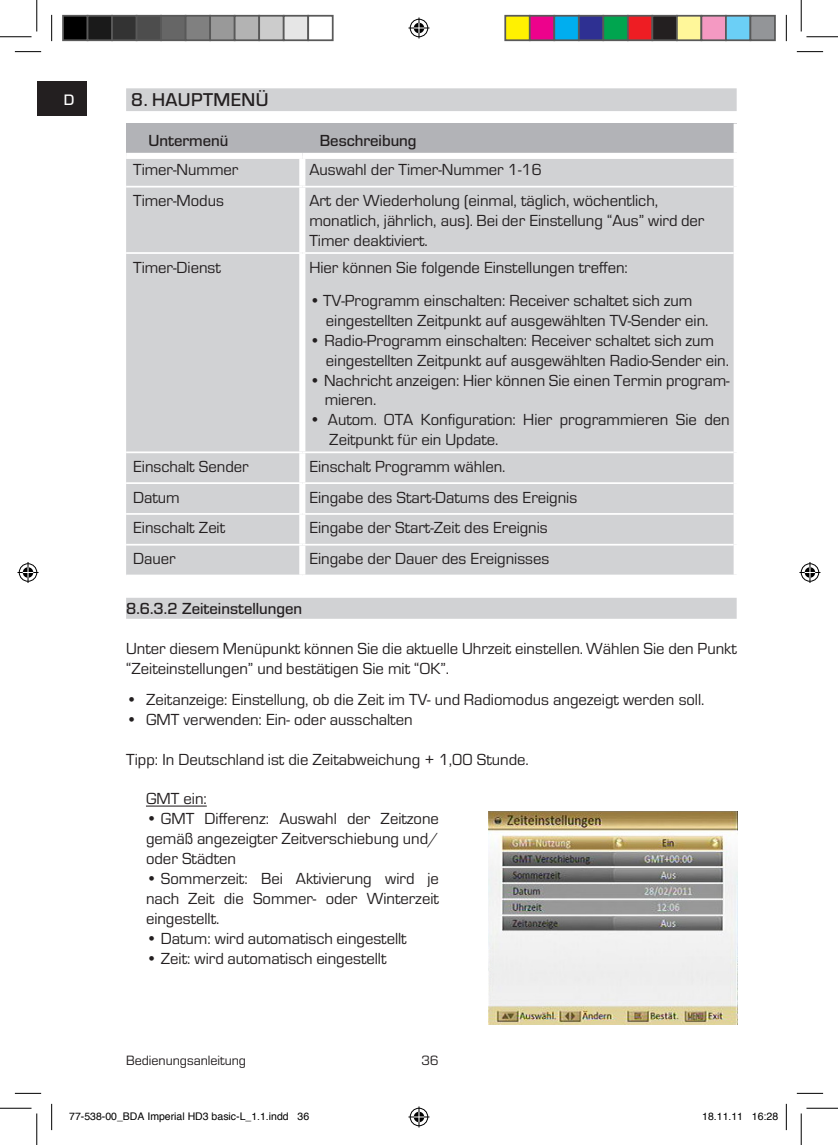
<style>
.page{position:relative;width:838px;height:1145px;background:#fff}
.page>*{position:absolute;margin:0;border:0;box-sizing:border-box;transform-origin:0 0}
.t1{font:500 19.25px "Eurostile OT";color:#231f20}
.t2{font:16.62px/19.9px "Eurostile OT";color:#231f20}
.t3{font:500 16.62px "Eurostile OT";color:#231f20}
.t4{font:500 15.75px "Eurostile OT";color:#fff}
.t5{font:14px "Eurostile OT";color:#231f20}
.t6{font:10.5px "Helvetica";color:#000}
</style>
<div class="page">
<div style="left:37px;top:81px;width:49px;height:35px;background:#231f20"></div>
<div style="left:126px;top:598px;width:610px;height:21px;background:#d1d2d4"></div>
<hr style="left:146px;top:806px;width:61px;height:1px;background:#231f20">
<div style="left:126px;top:124px;width:610px;height:32px;background:#b2b3b7"></div>
<div style="left:126px;top:159px;width:607px;height:416px;background:#d1d2d4"></div>
<div style="left:733px;top:124px;width:6px;height:29px;background:#fff"></div>
<div style="left:126px;top:153px;width:176px;height:6px;background:#fff"></div>
<div style="left:302px;top:153px;width:437px;height:6px;background:#fff"></div>
<div style="left:299px;top:159px;width:6px;height:27px;background:#fff"></div>
<div style="left:299px;top:188px;width:6px;height:64px;background:#fff"></div>
<div style="left:299px;top:254px;width:6px;height:197px;background:#fff"></div>
<div style="left:299px;top:453px;width:6px;height:29px;background:#fff"></div>
<div style="left:299px;top:484px;width:6px;height:29px;background:#fff"></div>
<div style="left:299px;top:515px;width:6px;height:29px;background:#fff"></div>
<div style="left:299px;top:546px;width:6px;height:29px;background:#fff"></div>
<hr style="left:126px;top:186px;width:176px;height:2px;background:#fff">
<hr style="left:302px;top:186px;width:431px;height:2px;background:#fff">
<hr style="left:126px;top:252px;width:176px;height:2px;background:#fff">
<hr style="left:302px;top:252px;width:431px;height:2px;background:#fff">
<hr style="left:126px;top:451px;width:176px;height:2px;background:#fff">
<hr style="left:302px;top:451px;width:431px;height:2px;background:#fff">
<hr style="left:126px;top:482px;width:176px;height:2px;background:#fff">
<hr style="left:302px;top:482px;width:431px;height:2px;background:#fff">
<hr style="left:126px;top:513px;width:176px;height:2px;background:#fff">
<hr style="left:302px;top:513px;width:431px;height:2px;background:#fff">
<hr style="left:126px;top:544px;width:176px;height:2px;background:#fff">
<hr style="left:302px;top:544px;width:431px;height:2px;background:#fff">
<div style="left:126px;top:88px;width:610px;height:23px;background:#d1d2d4"></div>
<img style="left:488px;top:812px;width:249px;height:213px">
<svg style="left:15px;top:51px;width:26px;height:1px"></svg>
<svg style="left:796px;top:51px;width:27px;height:1px"></svg>
<svg style="left:15px;top:1093px;width:26px;height:1px"></svg>
<svg style="left:796px;top:1093px;width:27px;height:1px"></svg>
<svg style="left:51px;top:15px;width:1px;height:26px"></svg>
<svg style="left:51px;top:1104px;width:1px;height:26px"></svg>
<svg style="left:786px;top:15px;width:1px;height:26px"></svg>
<svg style="left:786px;top:1104px;width:1px;height:26px"></svg>
<hr style="left:0;top:36px;width:32px;height:1px;background:#000">
<hr style="left:806px;top:36px;width:31px;height:1px;background:#000">
<hr style="left:0;top:1108px;width:32px;height:1px;background:#000">
<hr style="left:806px;top:1108px;width:31px;height:1px;background:#000">
<hr style="left:36px;top:0;width:1px;height:31px;background:#000">
<hr style="left:36px;top:1113px;width:1px;height:32px;background:#000">
<hr style="left:800px;top:0;width:1px;height:31px;background:#000">
<hr style="left:800px;top:1113px;width:1px;height:32px;background:#000">
<svg style="left:408px;top:18px;width:21px;height:21px"></svg>
<svg style="left:408px;top:1106px;width:21px;height:21px"></svg>
<svg style="left:18px;top:562px;width:21px;height:21px"></svg>
<svg style="left:799px;top:562px;width:21px;height:21px"></svg>
<div style="left:63px;top:16px;width:25px;height:24px;background:#000"></div>
<div style="left:62px;top:15px;width:26px;height:26px;border:2px solid #595959"></div>
<div style="left:88px;top:16px;width:24px;height:24px;background:#1a1a1a"></div>
<div style="left:87px;top:15px;width:26px;height:26px;border:2px solid #595959"></div>
<div style="left:112px;top:16px;width:25px;height:24px;background:#333"></div>
<div style="left:111px;top:15px;width:26px;height:26px;border:2px solid #595959"></div>
<div style="left:137px;top:16px;width:24px;height:24px;background:#4d4d4d"></div>
<div style="left:136px;top:15px;width:26px;height:26px;border:2px solid #595959"></div>
<div style="left:161px;top:16px;width:25px;height:24px;background:#666"></div>
<div style="left:160px;top:15px;width:26px;height:26px;border:2px solid #595959"></div>
<div style="left:186px;top:16px;width:24px;height:24px;background:#808080"></div>
<div style="left:185px;top:15px;width:26px;height:26px;border:2px solid #595959"></div>
<div style="left:210px;top:16px;width:25px;height:24px;background:#999"></div>
<div style="left:209px;top:15px;width:26px;height:26px;border:2px solid #595959"></div>
<div style="left:235px;top:16px;width:24px;height:24px;background:#b3b3b3"></div>
<div style="left:234px;top:15px;width:26px;height:26px;border:2px solid #595959"></div>
<div style="left:259px;top:16px;width:25px;height:24px;background:#ccc"></div>
<div style="left:258px;top:15px;width:26px;height:26px;border:2px solid #595959"></div>
<div style="left:284px;top:16px;width:24px;height:24px;background:#e6e6e6"></div>
<div style="left:283px;top:15px;width:26px;height:26px;border:2px solid #595959"></div>
<div style="left:307px;top:15px;width:26px;height:26px;border:2px solid #595959"></div>
<div style="left:505px;top:16px;width:24px;height:24px;background:#fff101"></div>
<div style="left:504px;top:15px;width:26px;height:26px;border:2px solid #595959"></div>
<div style="left:529px;top:16px;width:25px;height:24px;background:#ed028c"></div>
<div style="left:529px;top:15px;width:26px;height:26px;border:2px solid #595959"></div>
<div style="left:554px;top:16px;width:24px;height:24px;background:#00aeef"></div>
<div style="left:553px;top:15px;width:26px;height:26px;border:2px solid #595959"></div>
<div style="left:578px;top:16px;width:25px;height:24px;background:#2e3092"></div>
<div style="left:578px;top:15px;width:26px;height:26px;border:2px solid #595959"></div>
<div style="left:603px;top:16px;width:24px;height:24px;background:#00a54f"></div>
<div style="left:602px;top:15px;width:26px;height:26px;border:2px solid #595959"></div>
<div style="left:627px;top:16px;width:25px;height:24px;background:#ee1d23"></div>
<div style="left:627px;top:15px;width:26px;height:26px;border:2px solid #595959"></div>
<div style="left:652px;top:16px;width:24px;height:24px;background:#231f20"></div>
<div style="left:651px;top:15px;width:26px;height:26px;border:2px solid #595959"></div>
<div style="left:676px;top:16px;width:25px;height:24px;background:#fff79a"></div>
<div style="left:676px;top:15px;width:26px;height:26px;border:2px solid #595959"></div>
<div style="left:701px;top:16px;width:24px;height:24px;background:#f499c2"></div>
<div style="left:700px;top:15px;width:26px;height:26px;border:2px solid #595959"></div>
<div style="left:725px;top:16px;width:25px;height:24px;background:#6bcff6"></div>
<div style="left:725px;top:15px;width:26px;height:26px;border:2px solid #595959"></div>
<div style="left:750px;top:16px;width:24px;height:24px;background:#939598"></div>
<div style="left:749px;top:15px;width:26px;height:26px;border:2px solid #595959"></div>
<p class="t4" style="left:64px;top:91px;width:12px">D</p>
<p class="t1" style="left:131px;top:89px;width:40px">8. Haup</p>
<p class="t1" style="left:203px;top:89px;width:67px">tme nü</p>
<p class="t3" style="left:148px;top:131px;width:81px">Untermenü</p>
<p class="t3" style="left:320px;top:131px;width:98px">Beschreibung</p>
<p class="t2" style="left:133px;top:160px;width:107px">Timer-Nummer</p>
<p class="t2" style="left:309px;top:160px;width:234px">Auswahl der Timer-Nummer 1-16</p>
<p class="t2" style="left:133px;top:191px;width:92px">Timer-Modus</p>
<p class="t2" style="left:309px;top:191px;width:396px">Art der Wiederholung (einmal, täglich, wöchentlich, monatlich, jährlich, aus). Bei der Einstellung “Aus” wird der<br>Timer deaktiviert.</p>
<p class="t2" style="left:133px;top:257px;width:89px">Timer-Dienst</p>
<p class="t2" style="left:309px;top:257px;width:320px">Hier können Sie folgende Einstellungen treffen:</p>
<p class="t2" style="left:326px;top:291px;width:384px;text-indent:-17px">• TV-Programm einschalten: Receiver schaltet sich zum eingestellten Zeitpunkt auf ausgewählten TV-Sender ein.</p>
<p class="t2" style="left:326px;top:330px;width:404px;text-indent:-17px">• Radio-Programm einschalten: Receiver schaltet sich zum eingestellten Zeitpunkt auf ausgewählten Radio-Sender ein.</p>
<p class="t2" style="left:324px;top:370px;width:406px;text-indent:-15px">• Nachricht anzeigen: Hier können Sie einen Termin program&shy;mieren.</p>
<p class="t2" style="left:329px;top:410px;width:402px;text-indent:-20px">• Autom. OTA Konfiguration: Hier programmieren Sie den<br>Zeitpunkt für ein Update.</p>
<p class="t2" style="left:133px;top:457px;width:117px">Einschalt Sender</p>
<p class="t2" style="left:309px;top:457px;width:198px">Einschalt Programm wählen.</p>
<p class="t2" style="left:133px;top:487px;width:48px">Datum</p>
<p class="t2" style="left:309px;top:487px;width:269px">Eingabe des Start-Datums des Ereignis</p>
<p class="t2" style="left:133px;top:518px;width:93px">Einschalt Zeit</p>
<p class="t2" style="left:309px;top:518px;width:240px">Eingabe der Start-Zeit des Ereignis</p>
<p class="t2" style="left:133px;top:549px;width:44px">Dauer</p>
<p class="t2" style="left:309px;top:549px;width:241px">Eingabe der Dauer des Ereignisses</p>
<p class="t3" style="left:126px;top:599px;width:177px">8.6.3.2 Zeiteinstellungen</p>
<p class="t2" style="left:126px;top:639px;width:612px">Unter diesem Menüpunkt können Sie die aktuelle Uhrzeit einstellen. Wählen Sie den Punkt “Zeiteinstellungen” und bestätigen Sie mit “OK”.</p>
<p class="t2" style="left:126px;top:690px;width:579px">• Zeitanzeige: Einstellung, ob die Zeit im TV- und Radiomodus angezeigt werden soll.</p>
<p class="t2" style="left:126px;top:710px;width:288px">• GMT verwenden: Ein- oder ausschalten</p>
<p class="t2" style="left:126px;top:749px;width:404px">Tipp: In Deutschland ist die Zeitabweichung + 1,00 Stunde.</p>
<p class="t2" style="left:146px;top:789px;width:62px">GMT ein:</p>
<p class="t2" style="left:146px;top:809px;width:294px;text-align:justify">• GMT Differenz: Auswahl der Zeitzone gemäß angezeigter Zeitverschiebung und/ oder Städten</p>
<p class="t2" style="left:146px;top:869px;width:294px;text-align:justify">• Sommerzeit: Bei Aktivierung wird je nach Zeit die Sommer- oder Winterzeit eingestellt.</p>
<p class="t2" style="left:146px;top:929px;width:262px">• Datum: wird automatisch eingestellt</p>
<p class="t2" style="left:146px;top:949px;width:242px">• Zeit: wird automatisch eingestellt</p>
<p class="t5" style="left:126px;top:1053px;width:121px">Bedienungsanleitung</p>
<p class="t5" style="left:421px;top:1053px;width:19px">36</p>
<p class="t6" style="left:69px;top:1108px;width:241px">77-538-00_BDA Imperial HD3 basic-L_1.1.indd 36</p>
<p class="t6" style="left:702px;top:1108px;width:77px">18.11.11 16:28</p>
</div>
